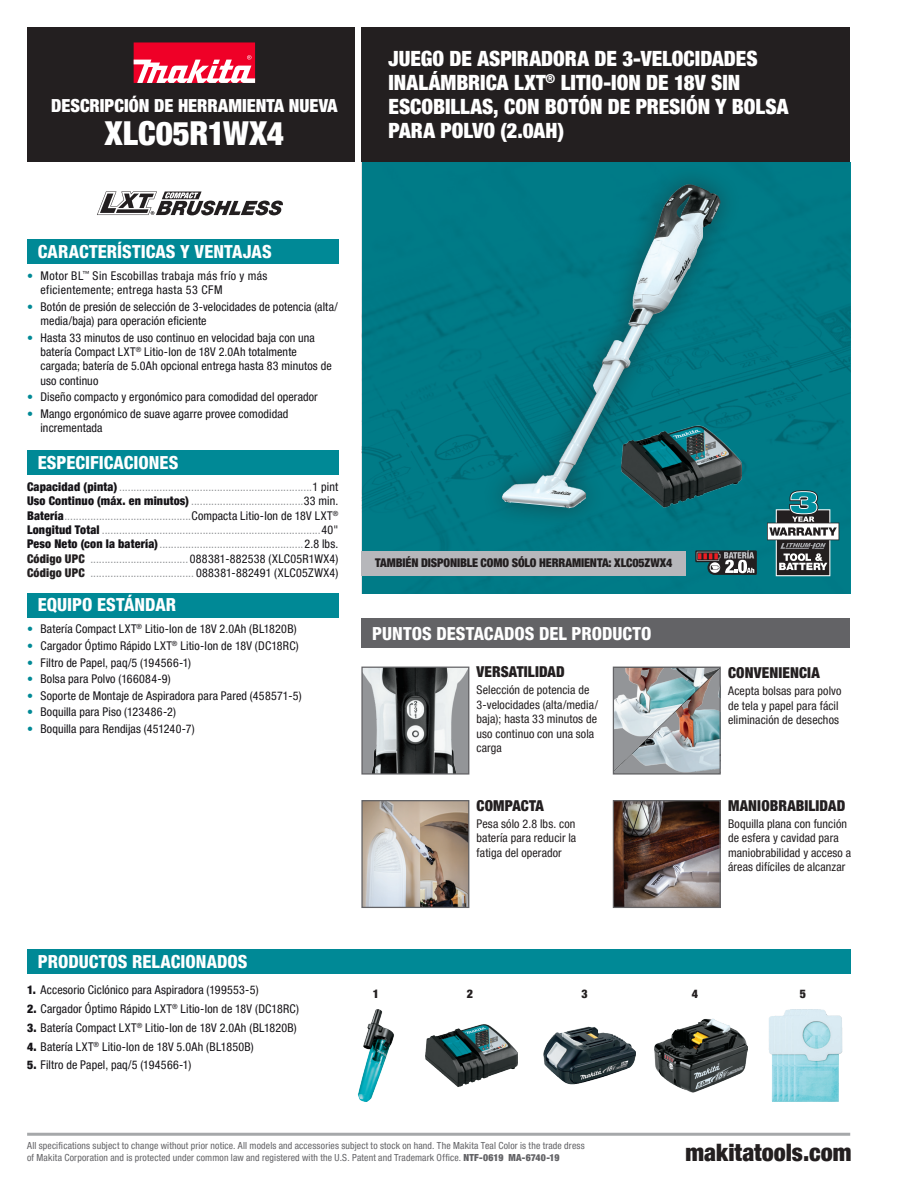
<style>
.page{position:relative;width:918px;height:1188px;background:#fff}
.page>*{position:absolute;margin:0;border:0;box-sizing:border-box;transform-origin:0 0}
.t1{font:900 condensed 33px "Helvetica Neue LT Pro";color:#fff}
.t2{font:900 condensed 24px "Helvetica Neue LT Pro";color:#231f20}
._01_-_PRODUCT_DESCRI{font:900 condensed 21px/24px "Helvetica Neue LT Pro";color:#fff}
._02_-_SECTION_HEADER{font:800 condensed 18px "Helvetica Neue LT Pro";color:#fff}
.t3{font:900 condensed 18px "Helvetica Neue LT Pro";color:#fff}
._08_-_HIGHLIGHTS_HEA{font:900 condensed 15px "Helvetica Neue LT Pro";letter-spacing:.01em;color:#231f20}
.t4{font:condensed 12px/14.4px "Helvetica Neue LT Pro";letter-spacing:.01em;color:#151317}
._04_-_SPECIFICATIONS{font:condensed 12px "Helvetica Neue LT Pro";letter-spacing:.02em;color:#939598}
._09_-_HIGHLIGHTS_BOD{font:condensed 12px/14.4px "Helvetica Neue LT Pro";letter-spacing:.01em;color:#231f20}
.t5{font:condensed 12px/14.4px "Helvetica Neue LT Pro";letter-spacing:.03em;color:#151317}
.t6{font:900 condensed 12px "Helvetica Neue LT Pro";letter-spacing:-.01em;color:#231f20}
.t7{font:condensed 9.75px "Helvetica Neue LT Pro";letter-spacing:.015em;color:#636366}
.s1{color:#008996}
.s2{font-weight:900;color:#151317}
.s3{color:#151317}
.s4{font-weight:900;color:#231f20}
.s5{font-weight:900}
</style>
<div class="page">
<div style="left:27px;top:27px;width:327px;height:135px;background:#231f20"></div>
<div style="left:361px;top:27px;width:489px;height:135px;background:#231f20"></div>
<div style="left:362px;top:162px;width:488px;height:432px;background:#007a87"></div>
<hr style="left:27px;top:1133px;width:823px;height:3px;background:#939598">
<img style="left:502px;top:185px;width:219px;height:323px">
<img style="left:357px;top:1009px;width:37px;height:93px">
<img style="left:426px;top:1024px;width:92px;height:63px">
<img style="left:543px;top:1026px;width:92px;height:59px">
<img style="left:655px;top:1018px;width:92px;height:75px">
<img style="left:769px;top:1009px;width:74px;height:93px">
<img style="left:363px;top:669px;width:104px;height:104px">
<div style="left:361px;top:667px;width:108px;height:108px;border:1px solid #636366"></div>
<img style="left:363px;top:802px;width:104px;height:104px">
<div style="left:361px;top:800px;width:108px;height:108px;border:1px solid #636366"></div>
<img style="left:615px;top:669px;width:104px;height:104px">
<div style="left:613px;top:667px;width:108px;height:108px;border:1px solid #636366"></div>
<img style="left:621px;top:406px;width:120px;height:114px">
<img style="left:615px;top:802px;width:104px;height:104px">
<div style="left:613px;top:800px;width:108px;height:108px;border:1px solid #636366"></div>
<div style="left:361px;top:619px;width:489px;height:29px;background:#636366"></div>
<div style="left:27px;top:949px;width:823px;height:25px;background:#008996"></div>
<div style="left:362px;top:551px;width:324px;height:25px;background:#b6b7bb"></div>
<div style="left:27px;top:239px;width:311px;height:25px;background:#008996"></div>
<div style="left:27px;top:450px;width:311px;height:25px;background:#008996"></div>
<div style="left:27px;top:593px;width:311px;height:24px;background:#008996"></div>
<div style="left:134px;top:42px;width:121px;height:41px;background:#ef0027"></div>
<svg style="left:134px;top:55px;width:121px;height:28px"></svg>
<svg style="left:767px;top:490px;width:72px;height:86px"></svg>
<svg style="left:695px;top:550px;width:62px;height:25px;background:#606467"></svg>
<svg style="left:97px;top:191px;width:186px;height:24px"></svg>
<p class="t3" style="left:51px;top:95px;width:288px">DESCRIPCIÓN DE HERRAMIENTA NUEVA</p>
<p class="t1" style="left:105px;top:114px;width:181px">XLC05R1WX4</p>
<p class="_01_-_PRODUCT_DESCRI" style="left:389px;top:46px;width:401px">JUEGO DE ASPIRADORA DE 3-VELOCIDADES INALÁMBRICA LXT<sup>®</sup> LITIO-ION DE 18V SIN ESCOBILLAS, CON BOTÓN DE PRESIÓN Y BOLSA PARA POLVO (2.0AH)</p>
<p class="_02_-_SECTION_HEADER" style="left:38px;top:240px;width:235px">CARACTERÍSTICAS Y VENTAJAS</p>
<p class="t5" style="left:40px;top:268px;width:228px;text-indent:-14px"><span class="s1">•</span> Motor BL<sup>™</sup> Sin Escobillas trabaja más frío y más eficientemente; entrega hasta 53 CFM</p>
<p class="t4" style="left:40px;top:299px;width:299px;text-indent:-14px"><span class="s1">•</span> Botón de presión de selección de 3-velocidades de potencia (alta/ media/baja) para operación eficiente</p>
<p class="t4" style="left:40px;top:330px;width:293px;text-indent:-14px"><span class="s1">•</span> Hasta 33 minutos de uso continuo en velocidad baja con una batería Compact LXT<sup>®</sup> Litio-Ion de 18V 2.0Ah totalmente cargada; batería de 5.0Ah opcional entrega hasta 83 minutos de uso continuo</p>
<p class="t4" style="left:27px;top:390px;width:292px"><span class="s1">•</span> Diseño compacto y ergonómico para comodidad del operador</p>
<p class="t4" style="left:40px;top:406px;width:249px;text-indent:-14px"><span class="s1">•</span> Mango ergonómico de suave agarre provee comodidad incrementada</p>
<p class="_02_-_SECTION_HEADER" style="left:38px;top:451px;width:142px">ESPECIFICACIONES</p>
<p class="_04_-_SPECIFICATIONS" style="left:27px;top:479px;width:313px"><span class="s2">Capacidad (pinta)</span> ...................................................................<span class="s3">1 pint</span></p>
<p class="_04_-_SPECIFICATIONS" style="left:27px;top:494px;width:313px"><span class="s2">Uso Continuo (máx. en minutos)</span> .......................................<span class="s3">33 min.</span></p>
<p class="_04_-_SPECIFICATIONS" style="left:27px;top:508px;width:313px"><span class="s2">Batería</span>............................................<span class="s3">Compacta Litio-Ion de 18V LXT</span><sup>®</sup></p>
<p class="_04_-_SPECIFICATIONS" style="left:27px;top:523px;width:313px"><span class="s2">Longitud Total</span> ............................................................................<span class="s3">40"</span></p>
<p class="_04_-_SPECIFICATIONS" style="left:27px;top:537px;width:313px"><span class="s2">Peso Neto (con la batería)</span>..................................................<span class="s3">2.8 lbs.</span></p>
<p class="_04_-_SPECIFICATIONS" style="left:27px;top:551px;width:313px"><span class="s4">Código UPC</span> .................................. <span class="s3">088381-882538 (XLC05R1WX4)</span></p>
<p class="_04_-_SPECIFICATIONS" style="left:27px;top:566px;width:313px"><span class="s4">Código UPC</span> .................................... <span class="s3">088381-882491 (XLC05ZWX4)</span></p>
<p class="_02_-_SECTION_HEADER" style="left:38px;top:594px;width:140px">EQUIPO ESTÁNDAR</p>
<p class="t4" style="left:27px;top:622px;width:271px"><span class="s1">•</span> Batería Compact LXT<sup>®</sup> Litio-Ion de 18V 2.0Ah (BL1820B)</p>
<p class="t4" style="left:27px;top:638px;width:273px"><span class="s1">•</span> Cargador Óptimo Rápido LXT<sup>®</sup> Litio-Ion de 18V (DC18RC)</p>
<p class="t4" style="left:27px;top:655px;width:166px"><span class="s1">•</span> Filtro de Papel, paq/5 (194566-1)</p>
<p class="t4" style="left:27px;top:672px;width:145px"><span class="s1">•</span> Bolsa para Polvo (166084-9)</p>
<p class="t4" style="left:27px;top:688px;width:276px"><span class="s1">•</span> Soporte de Montaje de Aspiradora para Pared (458571-5)</p>
<p class="t4" style="left:27px;top:705px;width:150px"><span class="s1">•</span> Boquilla para Piso (123486-2)</p>
<p class="t4" style="left:27px;top:721px;width:169px"><span class="s1">•</span> Boquilla para Rendijas (451240-7)</p>
<p class="_02_-_SECTION_HEADER" style="left:38px;top:951px;width:211px">PRODUCTOS RELACIONADOS</p>
<p class="t4" style="left:27px;top:983px;width:233px"><span class="s5">1.</span> Accesorio Ciclónico para Aspiradora (199553-5)</p>
<p class="t4" style="left:27px;top:1002px;width:273px"><span class="s5">2.</span> Cargador Óptimo Rápido LXT<sup>®</sup> Litio-Ion de 18V (DC18RC)</p>
<p class="t4" style="left:27px;top:1020px;width:271px"><span class="s5">3.</span> Batería Compact LXT<sup>®</sup> Litio-Ion de 18V 2.0Ah (BL1820B)</p>
<p class="t4" style="left:27px;top:1039px;width:228px"><span class="s5">4.</span> Batería LXT<sup>®</sup> Litio-Ion de 18V 5.0Ah (BL1850B)</p>
<p class="t4" style="left:27px;top:1058px;width:166px"><span class="s5">5.</span> Filtro de Papel, paq/5 (194566-1)</p>
<p class="t6" style="left:375px;top:555px;width:299px">TAMBIÉN DISPONIBLE COMO SÓLO HERRAMIENTA: XLC05ZWX4</p>
<h3 class="_02_-_SECTION_HEADER" style="left:372px;top:622px;width:281px">PUNTOS DESTACADOS DEL PRODUCTO</h3>
<p class="_08_-_HIGHLIGHTS_HEA" style="left:477px;top:663px;width:90px">VERSATILIDAD</p>
<p class="_09_-_HIGHLIGHTS_BOD" style="left:477px;top:683px;width:123px">Selección de potencia de<br>3-velocidades (alta/media/ baja); hasta 33 minutos de uso continuo con una sola carga</p>
<p class="_08_-_HIGHLIGHTS_HEA" style="left:477px;top:796px;width:69px">COMPACTA</p>
<p class="_09_-_HIGHLIGHTS_BOD" style="left:477px;top:816px;width:101px;text-align:justify">Pesa sólo 2.8 lbs. con batería para reducir la fatiga del operador</p>
<p class="_08_-_HIGHLIGHTS_HEA" style="left:728px;top:664px;width:93px">CONVENIENCIA</p>
<p class="_09_-_HIGHLIGHTS_BOD" style="left:728px;top:684px;width:115px">Acepta bolsas para polvo de tela y papel para fácil eliminación de desechos</p>
<p class="_08_-_HIGHLIGHTS_HEA" style="left:728px;top:796px;width:119px">MANIOBRABILIDAD</p>
<p class="_09_-_HIGHLIGHTS_BOD" style="left:728px;top:816px;width:125px">Boquilla plana con función de esfera y cavidad para maniobrabilidad y acceso a áreas difíciles de alcanzar</p>
<p class="t6" style="left:373px;top:987px;width:8px">1</p>
<p class="t6" style="left:467px;top:987px;width:8px">2</p>
<p class="t6" style="left:582px;top:987px;width:8px">3</p>
<p class="t6" style="left:692px;top:987px;width:8px">4</p>
<p class="t6" style="left:800px;top:987px;width:8px">5</p>
<p class="t7" style="left:27px;top:1140px;width:559px">All specifications subject to change without prior notice. All models and accessories subject to stock on hand. The Makita Teal Color is the trade dress</p>
<p class="t7" style="left:27px;top:1151px;width:534px">of Makita Corporation and is protected under common law and registered with the U.S. Patent and Trademark Office. <span class="s5">NTF-0619 MA-6740-19</span></p>
<p class="t2" style="left:685px;top:1138px;width:167px">makitatools.com</p>
</div>
